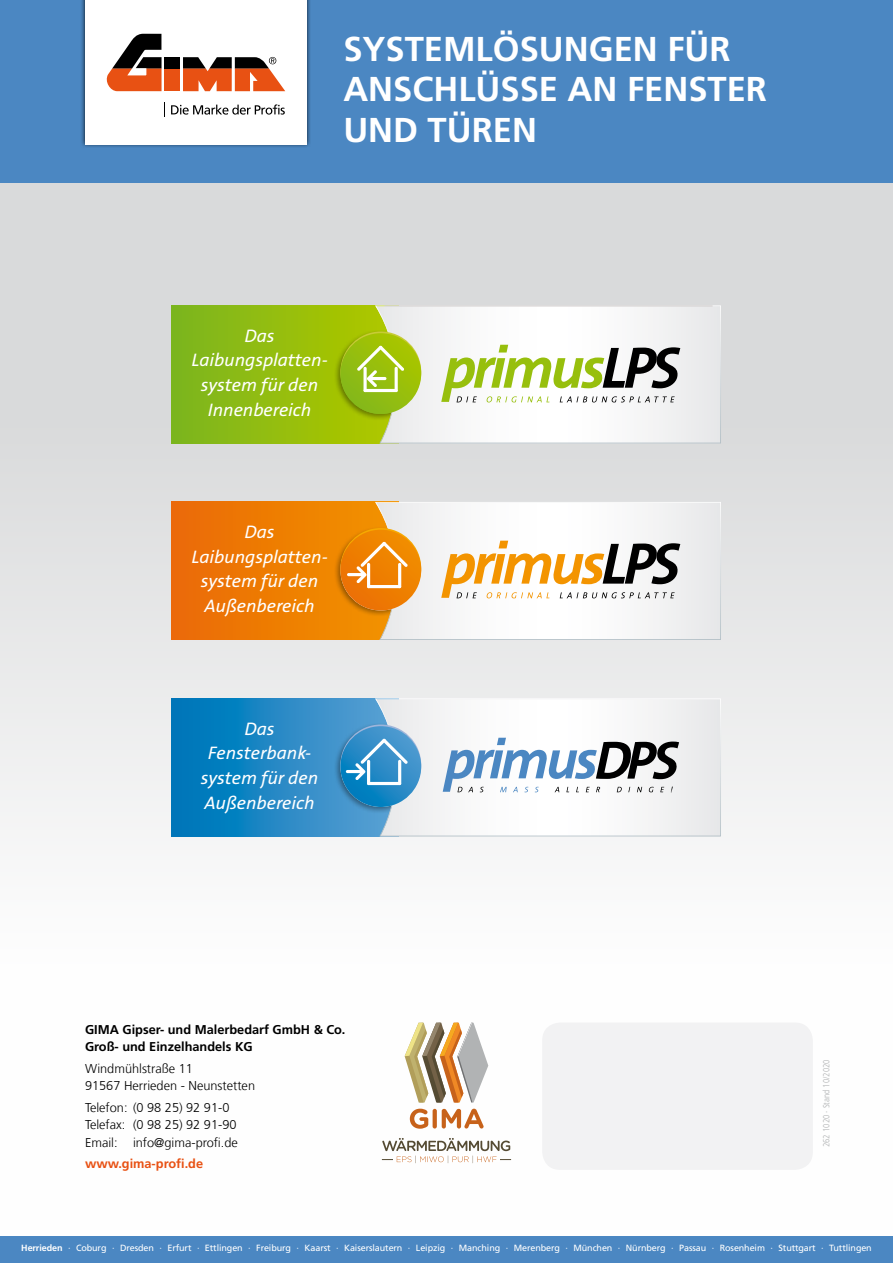
<style>
.page{position:relative;width:893px;height:1263px;background:#fff}
.page>*{position:absolute;margin:0;border:0;box-sizing:border-box;transform-origin:0 0}
.t1{font:700 34.5px/40.5px "Frutiger LT Com";color:#fff}
.t2{font:italic 19.8px/24.8px "Stinnes Sans";color:#fff;text-align:center}
.t3{font:300 12.75px/17.4px "Frutiger LT Com";color:#000}
.t4{font:700 12.75px/17.4px "Frutiger LT Com";color:#000}
.t5{font:700 12.75px "Frutiger LT Com";color:#e85113}
.t6{font:9px "Frutiger LT Com";letter-spacing:-.01em;color:#fff}
.t7{font:300 condensed 9px "Frutiger LT Com";color:#b1b3b4}
.s1{font-weight:700}
</style>
<div class="page">
<div style="left:0;top:183px;width:893px;height:1053px;background:linear-gradient(to bottom,#d3d4d5,#fff)"></div>
<div style="left:0;top:1236px;width:893px;height:27px;background:#4b87c2"></div>
<div style="left:542px;top:1022px;width:271px;height:148px;background:#f2f2f3;border-radius:18px"></div>
<div style="left:0;top:0;width:893px;height:183px;background:#4b87c2"></div>
<div style="left:80px;top:0;width:231px;height:149px;background:#000;opacity:.75"></div>
<div style="left:85px;top:0;width:222px;height:144px;background:#fff"></div>
<div style="left:165px;top:68px;width:15px;height:23px;background:#e85113"></div>
<svg style="left:106px;top:34px;width:56px;height:57px"></svg>
<div style="left:165px;top:57px;width:15px;height:11px;background:#000"></div>
<svg style="left:183px;top:57px;width:102px;height:34px"></svg>
<svg style="left:171px;top:104px;width:114px;height:11px"></svg>
<svg style="left:172px;top:305px;width:203px;height:138px;background:#90bc10"></svg>
<div style="left:334px;top:330px;width:90px;height:90px;background:#000;opacity:.4"></div>
<svg style="left:375px;top:305px;width:346px;height:138px"></svg>
<svg style="left:340px;top:333px;width:81px;height:81px"></svg>
<svg style="left:357px;top:307px;width:356px;height:130px"></svg>
<svg style="left:172px;top:502px;width:203px;height:138px;background:#ed7903"></svg>
<div style="left:334px;top:527px;width:90px;height:90px;background:#000;opacity:.4"></div>
<svg style="left:375px;top:502px;width:346px;height:138px"></svg>
<svg style="left:340px;top:530px;width:81px;height:80px"></svg>
<svg style="left:347px;top:504px;width:366px;height:129px"></svg>
<svg style="left:172px;top:698px;width:203px;height:138px;background:#1a84c2"></svg>
<div style="left:334px;top:723px;width:90px;height:90px;background:#000;opacity:.4"></div>
<svg style="left:375px;top:698px;width:346px;height:138px"></svg>
<svg style="left:340px;top:726px;width:81px;height:81px"></svg>
<svg style="left:346px;top:700px;width:367px;height:130px"></svg>
<hr style="left:382px;top:1159px;width:129px;height:1px;background:#554b33">
<svg style="left:405px;top:1023px;width:83px;height:79px"></svg>
<svg style="left:410px;top:1109px;width:74px;height:20px"></svg>
<svg style="left:382px;top:1138px;width:128px;height:25px"></svg>
<h1 class="t1" style="left:343px;top:29px;width:425px">SYSTEMLÖSUNGEN FÜR<br>ANSCHLÜSSE AN FENSTER<br>UND TÜREN</h1>
<h2 class="t2" style="left:191px;top:324px;width:138px">Das<br>Laibungsplatten&shy;system für den<br>Innenbereich</h2>
<h2 class="t2" style="left:191px;top:520px;width:138px">Das<br>Laibungsplatten&shy;system für den<br>Außenbereich</h2>
<h2 class="t2" style="left:201px;top:717px;width:119px">Das<br>Fensterbank&shy;system für den<br>Außenbereich</h2>
<h3 class="t4" style="left:85px;top:1021px;width:262px">GIMA Gipser- und Malerbedarf GmbH &amp; Co.<br>Groß- und Einzelhandels KG</h3>
<h3 class="t3" style="left:85px;top:1060px;width:172px">Windmühlstraße 11<br>91567 Herrieden - Neunstetten</h3>
<h3 class="t3" style="left:85px;top:1099px;width:154px">Telefon: (0 98 25) 92 91-0<br>Telefax: (0 98 25) 92 91-90<br>Email: info@gima-profi.de</h3>
<h3 class="t5" style="left:85px;top:1156px;width:120px">www.gima-profi.de</h3>
<p class="t7" style="left:821px;top:1147px;width:89px;rotate:-90deg">262 1020 · Stand 10/2020</p>
<p class="t6" style="left:21px;top:1242px;width:852px"><span class="s1">Herrieden</span> · Coburg · Dresden · Erfurt · Ettlingen · Freiburg · Kaarst · Kaiserslautern · Leipzig · Manching · Merenberg · München · Nürnberg · Passau · Rosenheim · Stuttgart · Tuttlingen</p>
</div>
